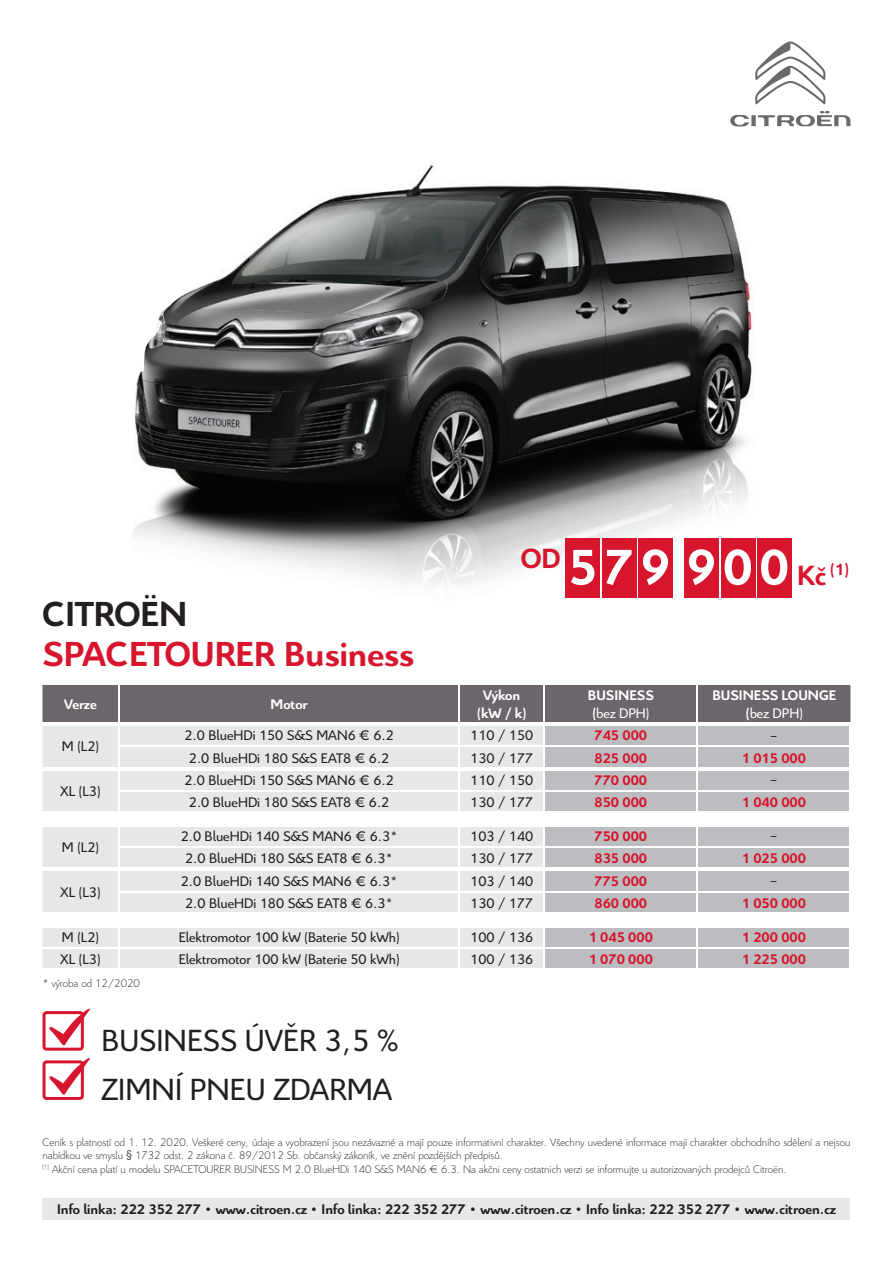
<style>
.page{position:relative;width:893px;height:1263px;background:#fff}
.page>*{position:absolute;margin:0;border:0;box-sizing:border-box;transform-origin:0 0}
.t1{font:700 54px "Citroen CE";letter-spacing:.125em;color:#fff}
.t2{font:700 37.5px "Citroen CE";color:#d7162e}
.t3{font:700 37.5px "Citroen CE";color:#231f20}
.t4{font:33px/49.3px "Citroen CE";color:#231f20}
.t5{font:15px "Citroen CE";color:#231f20}
.t6{font:700 15px "Citroen CE";color:#d7162e}
.t7{font:700 15px "Citroen CE";color:#231f20}
.t8{font:700 15px/18px "Citroen CE";color:#fff;text-align:center}
.t9{font:12.75px "Citroen CE";color:#231f20}
.t10{font:300 12px/13.5px "Citroen CE";color:#231f20}
.s1{font-size:30px;color:#d7162e}
.s2{font-weight:400}
.s3{font-family:"Swiss 721 BTCE"}
</style>
<div class="page">
<img style="left:132px;top:165px;width:626px;height:433px">
<svg style="left:730px;top:111px;width:120px;height:15px"></svg>
<svg style="left:755px;top:41px;width:70px;height:63px"></svg>
<div style="left:43px;top:928px;width:500px;height:40px;background:#e6e7e9"></div>
<div style="left:545px;top:928px;width:304px;height:40px;background:#bcbdc0"></div>
<svg style="left:43px;top:827px;width:806px;height:85px;background:#d7d8da"></svg>
<svg style="left:43px;top:685px;width:808px;height:126px;background:#b8b6ba"></svg>
<hr style="left:118px;top:826px;width:2px;height:20px;background:#fff">
<hr style="left:458px;top:826px;width:2px;height:20px;background:#fff">
<hr style="left:118px;top:846px;width:341px;height:2px;background:#fff">
<hr style="left:118px;top:848px;width:2px;height:20px;background:#fff">
<hr style="left:459px;top:846px;width:85px;height:2px;background:#fff">
<hr style="left:458px;top:848px;width:2px;height:20px;background:#fff">
<hr style="left:544px;top:846px;width:153px;height:2px;background:#fff">
<hr style="left:697px;top:846px;width:154px;height:2px;background:#fff">
<hr style="left:118px;top:871px;width:2px;height:20px;background:#fff">
<hr style="left:458px;top:871px;width:2px;height:20px;background:#fff">
<hr style="left:118px;top:891px;width:341px;height:1px;background:#fff">
<hr style="left:118px;top:892px;width:2px;height:20px;background:#fff">
<hr style="left:459px;top:891px;width:85px;height:1px;background:#fff">
<hr style="left:458px;top:892px;width:2px;height:20px;background:#fff">
<hr style="left:544px;top:891px;width:153px;height:1px;background:#fff">
<svg style="left:544px;top:827px;width:1px;height:85px"></svg>
<hr style="left:697px;top:891px;width:154px;height:1px;background:#fff">
<svg style="left:697px;top:827px;width:1px;height:85px"></svg>
<hr style="left:118px;top:927px;width:2px;height:20px;background:#fff">
<hr style="left:458px;top:927px;width:2px;height:20px;background:#fff">
<hr style="left:43px;top:947px;width:76px;height:2px;background:#fff">
<hr style="left:119px;top:947px;width:340px;height:2px;background:#fff">
<hr style="left:118px;top:949px;width:2px;height:20px;background:#fff">
<hr style="left:459px;top:947px;width:85px;height:2px;background:#fff">
<hr style="left:458px;top:949px;width:2px;height:20px;background:#fff">
<hr style="left:544px;top:947px;width:153px;height:2px;background:#fff">
<hr style="left:697px;top:947px;width:154px;height:2px;background:#fff">
<svg style="left:697px;top:928px;width:1px;height:40px"></svg>
<hr style="left:43px;top:723px;width:76px;height:3px;background:#fff">
<hr style="left:119px;top:723px;width:340px;height:3px;background:#fff">
<hr style="left:459px;top:723px;width:85px;height:3px;background:#fff">
<hr style="left:544px;top:723px;width:153px;height:3px;background:#fff">
<hr style="left:697px;top:723px;width:154px;height:3px;background:#fff">
<hr style="left:43px;top:767px;width:76px;height:3px;background:#fff">
<hr style="left:43px;top:868px;width:76px;height:3px;background:#fff">
<hr style="left:119px;top:767px;width:340px;height:3px;background:#fff">
<hr style="left:459px;top:767px;width:85px;height:3px;background:#fff">
<hr style="left:544px;top:767px;width:153px;height:3px;background:#fff">
<hr style="left:697px;top:767px;width:153px;height:3px;background:#fff">
<hr style="left:119px;top:868px;width:340px;height:3px;background:#fff">
<hr style="left:459px;top:868px;width:85px;height:3px;background:#fff">
<hr style="left:544px;top:868px;width:153px;height:3px;background:#fff">
<hr style="left:697px;top:868px;width:153px;height:3px;background:#fff">
<div style="left:43px;top:1198px;width:807px;height:22px;background:#e6e7e9"></div>
<div style="left:758px;top:538px;width:34px;height:60px;background:#d7162e"></div>
<div style="left:721px;top:538px;width:34px;height:60px;background:#d7162e"></div>
<div style="left:684px;top:538px;width:34px;height:60px;background:#d7162e"></div>
<div style="left:639px;top:538px;width:34px;height:60px;background:#d7162e"></div>
<div style="left:602px;top:538px;width:34px;height:60px;background:#d7162e"></div>
<div style="left:566px;top:538px;width:34px;height:60px;background:#d7162e"></div>
<svg style="left:43px;top:1008px;width:47px;height:43px"></svg>
<svg style="left:43px;top:1058px;width:47px;height:42px"></svg>
<h2 class="t3" style="left:43px;top:590px;width:146px">CITROËN</h2>
<h2 class="t2" style="left:43px;top:631px;width:373px">SPACETOURER Business</h2>
<h1 class="t1" style="left:521px;top:533px;width:330px"><sup>OD</sup> 579 900 <span class="s1">Kč</span> <sup>(1)</sup></h1>
<p class="t8" style="left:64px;top:696px;width:34px">Verze</p>
<p class="t8" style="left:271px;top:696px;width:39px">Motor</p>
<p class="t8" style="left:477px;top:687px;width:50px">Výkon (kW / k)</p>
<p class="t8" style="left:588px;top:687px;width:67px;text-align:left">BUSINESS (<span class="s2">bez DPH)</span></p>
<p class="t8" style="left:712px;top:687px;width:125px">BUSINESS LOUNGE (<span class="s2">bez DPH)</span></p>
<p class="t5" style="left:62px;top:737px;width:38px">M (L2)</p>
<p class="t5" style="left:184px;top:726px;width:211px">2.0 BlueHDi 150 S&amp;S MAN6 € 6.2</p>
<p class="t5" style="left:470px;top:726px;width:64px">110 / 150</p>
<p class="t6" style="left:594px;top:726px;width:54px">745 000</p>
<p class="t9" style="left:771px;top:727px;width:7px">–</p>
<p class="t5" style="left:189px;top:748px;width:202px">2.0 BlueHDi 180 S&amp;S EAT8 € 6.2</p>
<p class="t5" style="left:470px;top:748px;width:64px">130 / 177</p>
<p class="t6" style="left:594px;top:748px;width:54px">825 000</p>
<p class="t6" style="left:742px;top:748px;width:66px">1 015 000</p>
<p class="t5" style="left:60px;top:781px;width:42px">XL (L3)</p>
<p class="t5" style="left:62px;top:838px;width:38px">M (L2)</p>
<p class="t5" style="left:60px;top:882px;width:42px">XL (L3)</p>
<p class="t5" style="left:184px;top:770px;width:211px">2.0 BlueHDi 150 S&amp;S MAN6 € 6.2</p>
<p class="t5" style="left:470px;top:770px;width:64px">110 / 150</p>
<p class="t6" style="left:594px;top:770px;width:54px">770 000</p>
<p class="t9" style="left:771px;top:772px;width:7px">–</p>
<p class="t5" style="left:189px;top:793px;width:202px">2.0 BlueHDi 180 S&amp;S EAT8 € 6.2</p>
<p class="t5" style="left:470px;top:793px;width:64px">130 / 177</p>
<p class="t6" style="left:594px;top:793px;width:54px">850 000</p>
<p class="t6" style="left:742px;top:793px;width:66px">1 040 000</p>
<p class="t5" style="left:181px;top:827px;width:218px">2.0 BlueHDi 140 S&amp;S MAN6 € 6.3*</p>
<p class="t5" style="left:470px;top:827px;width:64px">103 / 140</p>
<p class="t6" style="left:594px;top:827px;width:54px">750 000</p>
<p class="t9" style="left:771px;top:828px;width:7px">–</p>
<p class="t5" style="left:185px;top:849px;width:209px">2.0 BlueHDi 180 S&amp;S EAT8 € 6.3*</p>
<p class="t5" style="left:470px;top:849px;width:64px">130 / 177</p>
<p class="t6" style="left:594px;top:849px;width:54px">835 000</p>
<p class="t6" style="left:742px;top:849px;width:66px">1 025 000</p>
<p class="t5" style="left:181px;top:871px;width:218px">2.0 BlueHDi 140 S&amp;S MAN6 € 6.3*</p>
<p class="t5" style="left:470px;top:871px;width:64px">103 / 140</p>
<p class="t6" style="left:594px;top:871px;width:54px">775 000</p>
<p class="t9" style="left:771px;top:873px;width:7px">–</p>
<p class="t5" style="left:185px;top:893px;width:209px">2.0 BlueHDi 180 S&amp;S EAT8 € 6.3*</p>
<p class="t5" style="left:470px;top:893px;width:64px">130 / 177</p>
<p class="t6" style="left:594px;top:893px;width:54px">860 000</p>
<p class="t6" style="left:742px;top:893px;width:66px">1 050 000</p>
<p class="t5" style="left:62px;top:928px;width:38px">M (L2)</p>
<p class="t5" style="left:179px;top:928px;width:222px">Elektromotor 100 kW (Baterie 50 kWh)</p>
<p class="t5" style="left:470px;top:928px;width:64px">100 / 136</p>
<p class="t6" style="left:589px;top:928px;width:66px">1 045 000</p>
<p class="t6" style="left:742px;top:928px;width:66px">1 200 000</p>
<p class="t5" style="left:60px;top:950px;width:42px">XL (L3)</p>
<p class="t5" style="left:179px;top:950px;width:222px">Elektromotor 100 kW (Baterie 50 kWh)</p>
<p class="t5" style="left:470px;top:950px;width:64px">100 / 136</p>
<p class="t6" style="left:589px;top:950px;width:66px">1 070 000</p>
<p class="t6" style="left:742px;top:950px;width:66px">1 225 000</p>
<p class="t10" style="left:43px;top:977px;width:99px">* výroba od 12/2020</p>
<h3 class="t4" style="left:102px;top:1018px;width:298px">BUSINESS ÚvĚR 3,5 %<br>ZIMNÍ PNEU ZDARMA</h3>
<p class="t10" style="left:43px;top:1136px;width:809px">Ceník s platností od 1. 12. 2020. Veškeré ceny, údaje a vyobrazení jsou nezávazné a mají pouze informativní charakter. Všechny uvedené informace mají charakter obchodního sdělení a nejsou nabídkou ve smyslu <span class="s3">§</span> 1732 odst. 2 zákona č. 89/2012 Sb. občanský zákoník, ve znění pozdějších předpisů.<br><sup>(1)</sup> Akční cena platí u modelu SPACETOURER BUSINESS M 2.0 BlueHDi 140 S&amp;S MAN6 € 6.3. Na akčni ceny ostatnich verzi se informujte u autorizovaných prodejců Citroën.</p>
<p class="t7" style="left:57px;top:1199px;width:780px">Info linka: 222 352 277 • www.citroen.cz • Info linka: 222 352 277 • www.citroen.cz • Info linka: 222 352 277 • www.citroen.cz</p>
</div>
